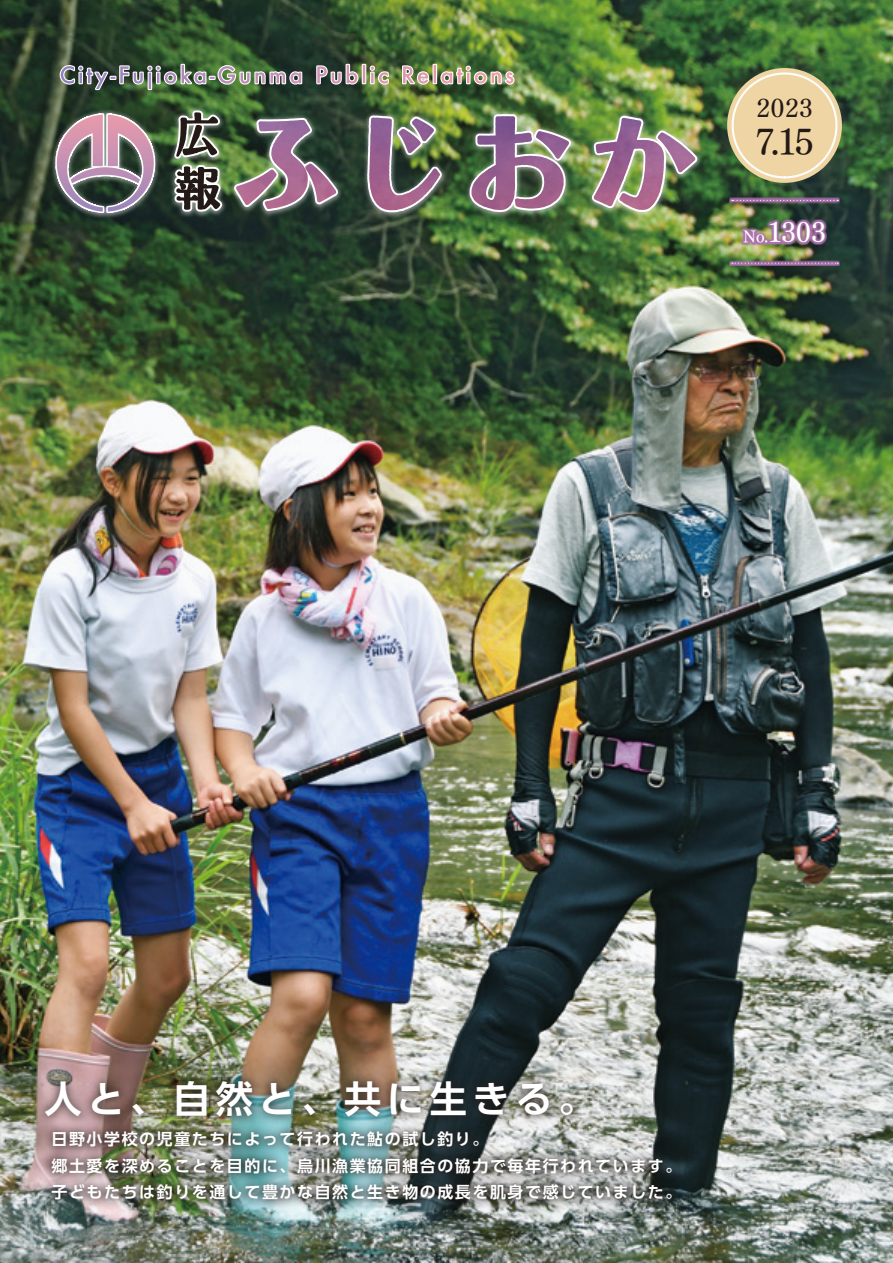
<style>
.page{position:relative;width:893px;height:1263px;background:#fff}
.page>*{position:absolute;margin:0;border:0;box-sizing:border-box;transform-origin:0 0}
.t1{font:700 37.2px "UD Shin Go Pro De";letter-spacing:.15em;color:#fff}
.t2{font:36.15px "Tsuku Min Pro D";color:#231916}
.t3{font:27.6px "Tsuku Min Pro D";color:#fff}
.t4{font:25.35px "Tsuku Min Pro D";color:#231916}
.t5{font:700 15.9px/26.5px "UD Shin Go Pro De";letter-spacing:.1em;color:#fff}
.s1{font-size:16.65px}
</style>
<div class="page">
<img style="left:0;top:0;width:893px;height:1263px">
<div style="left:727px;top:68px;width:115px;height:115px;background:#f0d5a4;border-radius:50%"></div>
<svg style="left:731px;top:72px;width:107px;height:107px"></svg>
<div style="left:731px;top:199px;width:110px;height:68px;background:#231916;opacity:.35"></div>
<img style="left:729px;top:198px;width:111px;height:68px">
<svg style="left:732px;top:200px;width:106px;height:1px"></svg>
<svg style="left:732px;top:263px;width:106px;height:1px"></svg>
<div style="left:743px;top:221px;width:84px;height:25px;background:#231916;opacity:.35"></div>
<svg style="left:742px;top:219px;width:85px;height:25px;background:#8d6e88"></svg>
<div style="left:35px;top:1070px;width:647px;height:140px;background:#231916;opacity:.75"></div>
<img style="left:54px;top:0;width:641px;height:254px">
<h3 class="t4" style="left:756px;top:86px;width:58px">2023</h3>
<h2 class="t2" style="left:755px;top:110px;width:60px">7.15</h2>
<h3 class="t3" style="left:743px;top:208px;width:84px"><span class="s1">No.</span>1303</h3>
<h1 class="t1" style="left:45px;top:1068px;width:552px">人と、自然と、共に生きる。</h1>
<p class="t5" style="left:52px;top:1125px;width:631px">日野小学校の児童たちによって行われた鮎の試し釣り。<br>郷土愛を深めることを目的に、烏川漁業協同組合の協力で毎年行われています。子どもたちは釣りを通して豊かな自然と生き物の成長を肌身で感じていました。</p>
</div>
